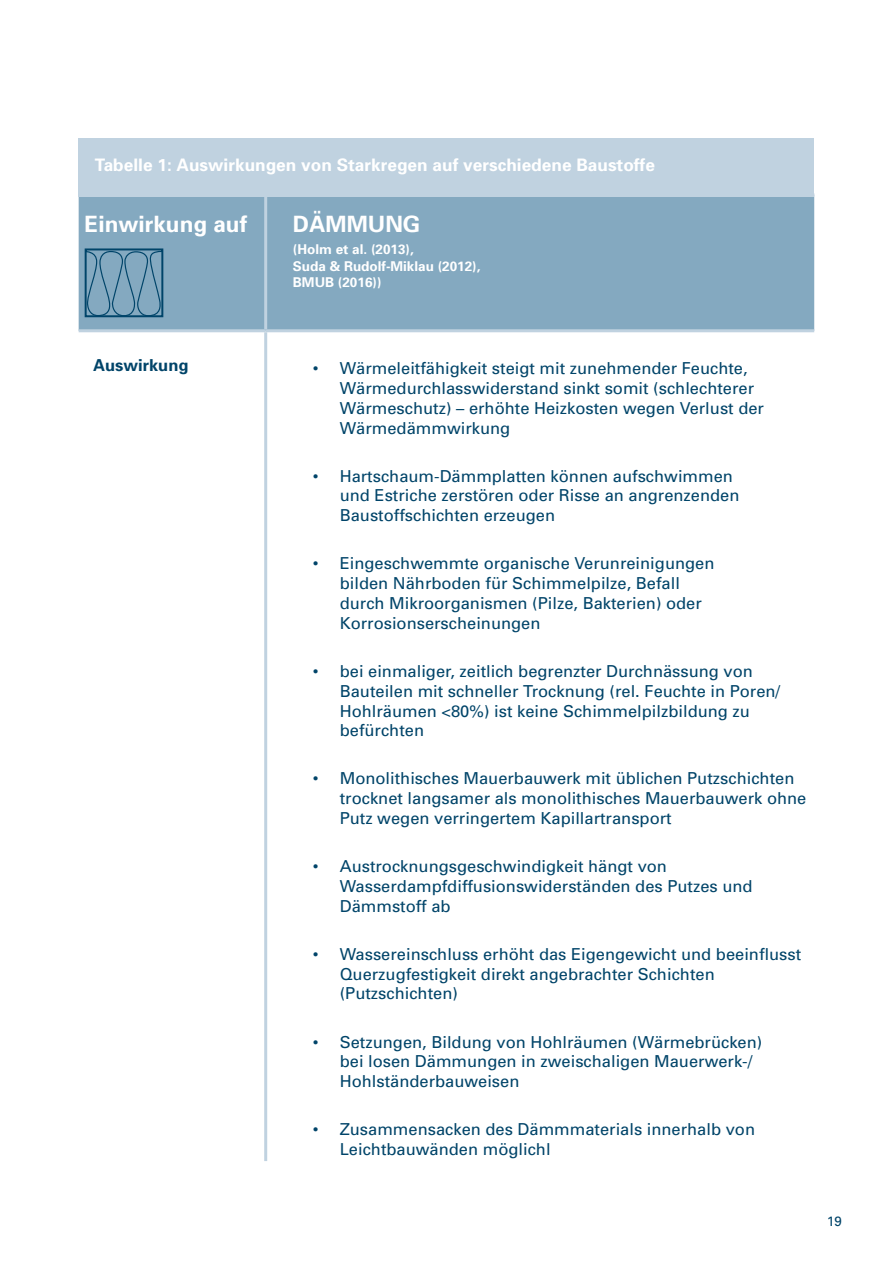
<style>
.page{position:relative;width:893px;height:1263px;background:#fff}
.page>*{position:absolute;margin:0;border:0;box-sizing:border-box;transform-origin:0 0}
.t1{font:700 22.5px "Univers";color:#fff}
.t2{font:700 17.25px "Univers";color:#fff}
.t3{font:16.5px/19.8px "Univers";color:#004469}
.t4{font:700 16.5px "Univers";color:#004469}
.t5{font:700 13.5px/16.5px "Univers";color:#fff}
.t6{font:13.5px "Univers";color:#004469}
</style>
<div class="page">
<div style="left:79px;top:197px;width:735px;height:132px;background:#84a9c0"></div>
<hr style="left:264px;top:196px;width:3px;height:133px;background:#c0d2e0">
<hr style="left:264px;top:332px;width:3px;height:829px;background:#c0d2e0">
<hr style="left:79px;top:329px;width:187px;height:3px;background:#c0d2e0">
<hr style="left:266px;top:329px;width:548px;height:3px;background:#c0d2e0">
<svg style="left:84px;top:250px;width:80px;height:67px;background:#749db5"></svg>
<div style="left:85px;top:248px;width:78px;height:69px;border:2px solid #004469"></div>
<div style="left:79px;top:138px;width:735px;height:59px;background:#c0d2e0"></div>
<p class="t2" style="left:95px;top:153px;width:562px">Tabelle 1: Auswirkungen von Starkregen auf verschiedene Baustoffe</p>
<p class="t1" style="left:85px;top:209px;width:164px">Einwirkung auf</p>
<p class="t1" style="left:293px;top:209px;width:129px">DÄMMUNG</p>
<p class="t5" style="left:293px;top:241px;width:189px">(Holm et al. (2013),<br>Suda &amp; Rudolf-Miklau (2012),<br>BMUB (2016))</p>
<p class="t4" style="left:93px;top:355px;width:97px">Auswirkung</p>
<p class="t3" style="left:340px;top:358px;width:426px;text-indent:-27px">• Wärmeleitfähigkeit steigt mit zunehmender Feuchte, Wärmedurchlasswiderstand sinkt somit (schlechterer Wärmeschutz) – erhöhte Heizkosten wegen Verlust der Wärmedämmwirkung</p>
<p class="t3" style="left:340px;top:466px;width:401px;text-indent:-27px">• Hartschaum-Dämmplatten können aufschwimmen und Estriche zerstören oder Risse an angrenzenden<br>Baustoffschichten erzeugen</p>
<p class="t3" style="left:340px;top:553px;width:376px;text-indent:-27px">• Eingeschwemmte organische Verunreinigungen bilden Nährboden für Schimmelpilze, Befall durch Mikroorganismen (Pilze, Bakterien) oder Korrosionserscheinungen</p>
<p class="t3" style="left:340px;top:661px;width:442px;text-indent:-27px">• bei einmaliger, zeitlich begrenzter Durchnässung von Bauteilen mit schneller Trocknung (rel. Feuchte in Poren/ Hohlräumen &lt;80%) ist keine Schimmelpilzbildung zu befürchten</p>
<p class="t3" style="left:340px;top:768px;width:468px;text-indent:-27px">• Monolithisches Mauerbauwerk mit üblichen Putzschichten trocknet langsamer als monolithisches Mauerbauwerk ohne<br>Putz wegen verringertem Kapillartransport</p>
<p class="t3" style="left:340px;top:856px;width:414px;text-indent:-27px">• Austrocknungsgeschwindigkeit hängt von<br>Wasserdampfdiffusionswiderständen des Putzes und<br>Dämmstoff ab</p>
<p class="t3" style="left:340px;top:944px;width:463px;text-indent:-27px">• Wassereinschluss erhöht das Eigengewicht und beeinflusst<br>Querzugfestigkeit direkt angebrachter Schichten (Putzschichten)</p>
<p class="t3" style="left:340px;top:1031px;width:424px;text-indent:-27px">• Setzungen, Bildung von Hohlräumen (Wärmebrücken) bei losen Dämmungen in zweischaligen Mauerwerk-/<br>Hohlständerbauweisen</p>
<p class="t3" style="left:340px;top:1119px;width:417px;text-indent:-27px">• Zusammensacken des Dämmmaterials innerhalb von<br>Leichtbauwänden möglichl</p>
<p class="t6" style="left:827px;top:1212px;width:17px">19</p>
</div>
